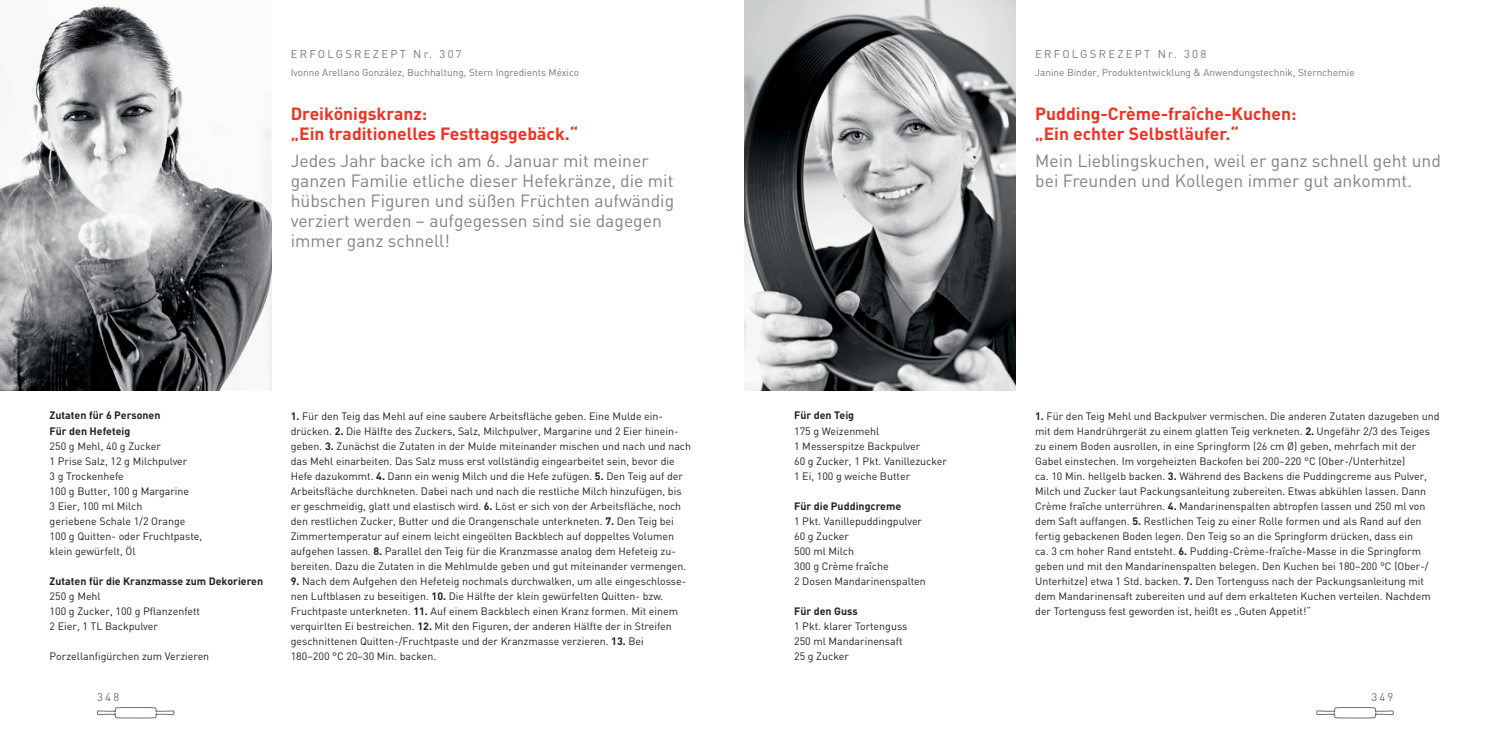
<style>
.page{position:relative;width:1489px;height:745px;background:#fff}
.page>*{position:absolute;margin:0;border:0;box-sizing:border-box;transform-origin:0 0}
.t1{font:17.5px/20px "DIN";color:#808285}
.t2{font:700 17.5px/20px "DIN";color:#ee3224}
.t3{font:11.25px "DIN";letter-spacing:.2em;color:#77797b}
.t4{font:11.25px "DIN";letter-spacing:.2em;color:#6d6f71}
.t5{font:10.62px/15px "DIN";color:#231f20}
.t6{font:700 10.62px/15px "DIN";color:#231f20}
.t7{font:10px "DIN";color:#77797b}
.s1{font-weight:700}
</style>
<div class="page">
<svg style="left:97px;top:707px;width:77px;height:11px"></svg>
<svg style="left:1316px;top:707px;width:77px;height:11px"></svg>
<img style="left:0;top:6px;width:271px;height:384px">
<img style="left:744px;top:0;width:271px;height:390px">
<p class="t3" style="left:291px;top:47px;width:172px">ERFOLGSREZEPT Nr. 307</p>
<p class="t7" style="left:291px;top:66px;width:290px">Ivonne Arellano González, Buchhaltung, Stern Ingredients México</p>
<h1 class="t2" style="left:291px;top:103px;width:289px">Dreikönigskranz:<br>„Ein traditionelles Festtagsgebäck.“</h1>
<h1 class="t1" style="left:291px;top:150px;width:385px">Jedes Jahr backe ich am 6. Januar mit meiner ganzen Familie etliche dieser Hefekränze, die mit hübschen Figuren und süßen Früchten aufwändig verziert werden – aufgegessen sind sie dagegen immer ganz schnell!</h1>
<p class="t6" style="left:50px;top:407px;width:112px">Zutaten für 6 Personen<br>Für den Hefeteig</p>
<p class="t5" style="left:50px;top:437px;width:154px">250 g Mehl, 40 g Zucker<br>1 Prise Salz, 12 g Milchpulver<br>3 g Trockenhefe<br>100 g Butter, 100 g Margarine<br>3 Eier, 100 ml Milch<br>geriebene Schale 1/2 Orange<br>100 g Quitten- oder Fruchtpaste, klein gewürfelt, Öl</p>
<p class="t6" style="left:50px;top:572px;width:215px">Zutaten für die Kranzmasse zum Dekorieren</p>
<p class="t5" style="left:50px;top:587px;width:152px">250 g Mehl<br>100 g Zucker, 100 g Pflanzenfett<br>2 Eier, 1 TL Backpulver</p>
<p class="t5" style="left:50px;top:647px;width:161px">Porzellanfigürchen zum Verzieren</p>
<p class="t5" style="left:291px;top:407px;width:402px"><span class="s1">1.</span> Für den Teig das Mehl auf eine saubere Arbeitsfläche geben. Eine Mulde ein&shy;drücken. <span class="s1">2.</span> Die Hälfte des Zuckers, Salz, Milchpulver, Margarine und 2 Eier hinein&shy;geben. <span class="s1">3.</span> Zunächst die Zutaten in der Mulde miteinander mischen und nach und nach das Mehl einarbeiten. Das Salz muss erst vollständig eingearbeitet sein, bevor die Hefe dazukommt. <span class="s1">4.</span> Dann ein wenig Milch und die Hefe zufügen. <span class="s1">5.</span> Den Teig auf der Arbeitsfläche durchkneten. Dabei nach und nach die restliche Milch hinzufügen, bis er geschmeidig, glatt und elastisch wird. <span class="s1">6.</span> Löst er sich von der Arbeitsfläche, noch den restlichen Zucker, Butter und die Orangenschale unterkneten. <span class="s1">7.</span> Den Teig bei Zimmertemperatur auf einem leicht eingeölten Backblech auf doppeltes Volumen aufgehen lassen. <span class="s1">8.</span> Parallel den Teig für die Kranzmasse analog dem Hefeteig zu&shy;bereiten. Dazu die Zutaten in die Mehlmulde geben und gut miteinander vermengen.</p>
<p class="t5" style="left:291px;top:573px;width:397px"><span class="s1">9.</span> Nach dem Aufgehen den Hefeteig nochmals durchwalken, um alle eingeschlosse&shy;nen Luftblasen zu beseitigen. <span class="s1">10.</span> Die Hälfte der klein gewürfelten Quitten- bzw.<br>Fruchtpaste unterkneten. <span class="s1">11.</span> Auf einem Backblech einen Kranz formen. Mit einem verquirlten Ei bestreichen. <span class="s1">12.</span> Mit den Figuren, der anderen Hälfte der in Streifen geschnittenen Quitten-/Fruchtpaste und der Kranzmasse verzieren. <span class="s1">13.</span> Bei<br>180–200 °C 20–30 Min. backen.</p>
<p class="t6" style="left:794px;top:407px;width:61px">Für den Teig</p>
<p class="t5" style="left:794px;top:422px;width:154px">175 g Weizenmehl<br>1 Messerspitze Backpulver<br>60 g Zucker, 1 Pkt. Vanillezucker<br>1 Ei, 100 g weiche Butter</p>
<p class="t6" style="left:794px;top:497px;width:108px">Für die Puddingcreme</p>
<p class="t5" style="left:794px;top:512px;width:133px">1 Pkt. Vanillepuddingpulver<br>60 g Zucker<br>500 ml Milch<br>300 g Crème fraîche<br>2 Dosen Mandarinenspalten</p>
<p class="t6" style="left:794px;top:602px;width:65px">Für den Guss</p>
<p class="t5" style="left:794px;top:617px;width:115px">1 Pkt. klarer Tortenguss<br>250 ml Mandarinensaft<br>25 g Zucker</p>
<p class="t3" style="left:1035px;top:47px;width:172px">ERFOLGSREZEPT Nr. 308</p>
<p class="t7" style="left:1035px;top:66px;width:321px">Janine Binder, Produktentwicklung &amp; Anwendungstechnik, Sternchemie</p>
<h1 class="t2" style="left:1035px;top:103px;width:263px">Pudding-Crème-fraîche-Kuchen: „Ein echter Selbstläufer.“</h1>
<h1 class="t1" style="left:1035px;top:150px;width:407px">Mein Lieblingskuchen, weil er ganz schnell geht und bei Freunden und Kollegen immer gut ankommt.</h1>
<p class="t5" style="left:1035px;top:407px;width:406px"><span class="s1">1.</span> Für den Teig Mehl und Backpulver vermischen. Die anderen Zutaten dazugeben und mit dem Handrührgerät zu einem glatten Teig verkneten. <span class="s1">2.</span> Ungefähr 2/3 des Teiges zu einem Boden ausrollen, in eine Springform (26 cm Ø) geben, mehrfach mit der Gabel einstechen. Im vorgeheizten Backofen bei 200–220 °C (Ober-/Unterhitze)<br>ca. 10 Min. hellgelb backen. <span class="s1">3.</span> Während des Backens die Puddingcreme aus Pulver, Milch und Zucker laut Packungsanleitung zubereiten. Etwas abkühlen lassen. Dann Crème fraîche unterrühren. <span class="s1">4.</span> Mandarinenspalten abtropfen lassen und 250 ml von dem Saft auffangen. <span class="s1">5.</span> Restlichen Teig zu einer Rolle formen und als Rand auf den fertig gebackenen Boden legen. Den Teig so an die Springform drücken, dass ein<br>ca. 3 cm hoher Rand entsteht. <span class="s1">6.</span> Pudding-Crème-fraîche-Masse in die Springform geben und mit den Mandarinenspalten belegen. Den Kuchen bei 180–200 °C (Ober-/ Unterhitze) etwa 1 Std. backen. <span class="s1">7.</span> Den Tortenguss nach der Packungsanleitung mit dem Mandarinensaft zubereiten und auf dem erkalteten Kuchen verteilen. Nachdem der Tortenguss fest geworden ist, heißt es „Guten Appetit!“</p>
<p class="t4" style="left:97px;top:689px;width:24px">348</p>
<p class="t4" style="left:1371px;top:689px;width:24px">349</p>
</div>
